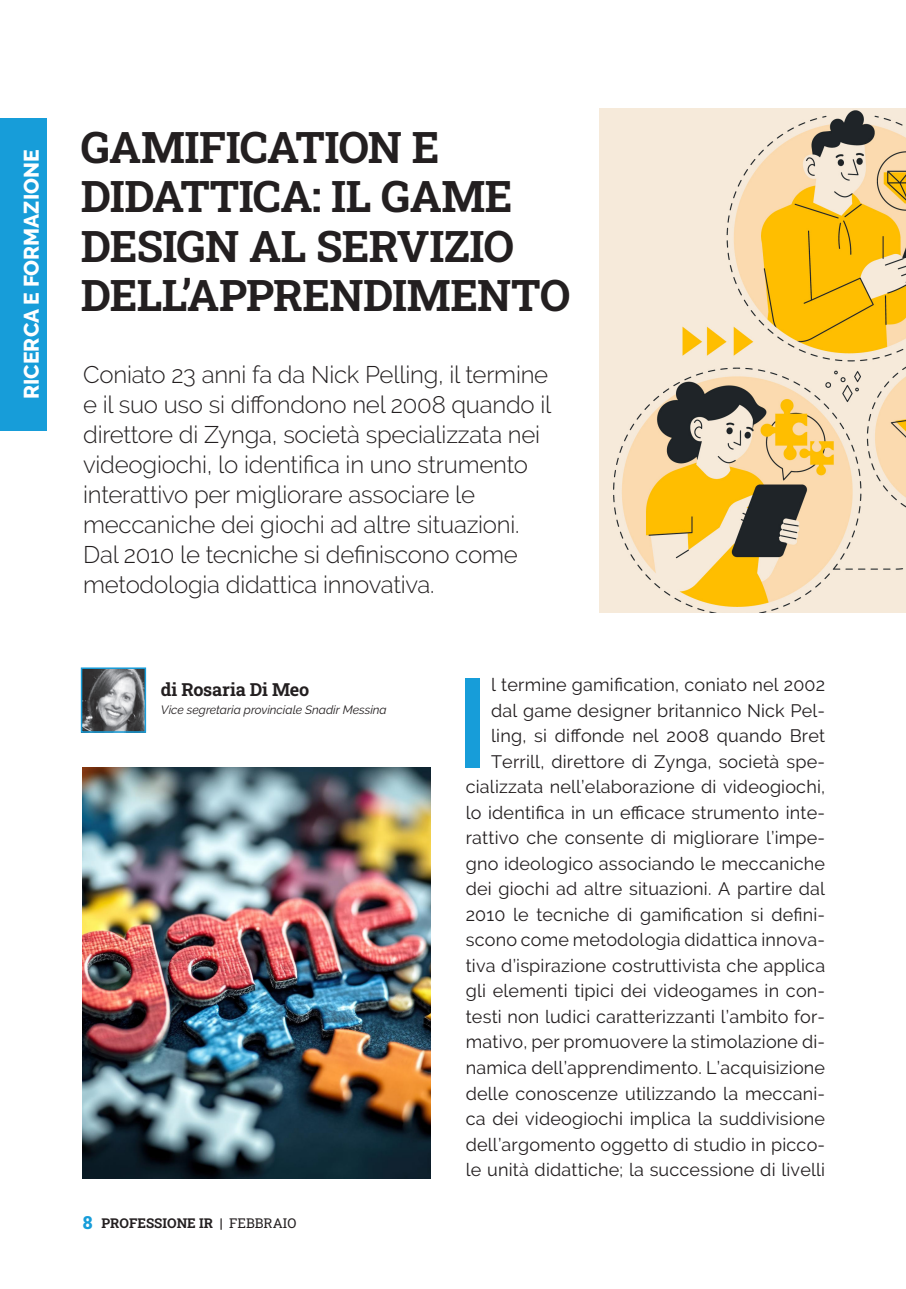
<style>
.page{position:relative;width:906px;height:1289px;background:#fff}
.page>*{position:absolute;margin:0;border:0;box-sizing:border-box;transform-origin:0 0}
.t1{font:600 125.7px "Raleway";color:#179dd9}
.t2{font:700 43.5px/49.5px "Roboto Slab";letter-spacing:-.015em;color:#231f20}
.t3{font:300 24px/30px "Raleway";letter-spacing:-.01em;color:#231f20}
.t4{font:800 21px "Raleway";color:#fff}
.t5{font:18px/25.5px "Raleway";letter-spacing:.01em;color:#231f20;text-align:right}
.t6{font:700 18px "Roboto Slab";letter-spacing:-.01em;color:#231f20}
.t7{font:700 13.5px "Roboto Slab";color:#231f20}
.t8{font:italic 12px "Raleway";color:#231f20}
.s1{font-weight:800;font-size:18px;color:#179dd9}
.s2{font-weight:400}
</style>
<div class="page">
<img style="left:600px;top:108px;width:306px;height:504px">
<img style="left:82px;top:767px;width:348px;height:411px">
<img style="left:84px;top:670px;width:59px;height:59px">
<div style="left:81px;top:667px;width:65px;height:65px;border:2px solid #179dd9"></div>
<div style="left:0;top:118px;width:47px;height:312px;background:#179dd9"></div>
<p class="t4" style="left:20px;top:399px;width:251px;rotate:-90deg">RICERCA E FORMAZIONE</p>
<h2 class="t2" style="left:81px;top:121px;width:491px">GAMIFICATION E<br>DIDATTICA: IL GAME<br>DESIGN AL SERVIZIO<br>DELL’APPRENDIMENTO</h2>
<p class="t3" style="left:83px;top:359px;width:470px">Coniato 23 anni fa da Nick Pelling, il termine e il suo uso si diffondono nel 2008 quando il direttore di Zynga, società specializzata nei videogiochi, lo identifica in uno strumento interattivo per migliorare associare le meccaniche dei giochi ad altre situazioni.<br>Dal 2010 le tecniche si definiscono come metodologia didattica innovativa.</p>
<p class="t6" style="left:161px;top:677px;width:150px">di Rosaria Di Meo</p>
<p class="t8" style="left:161px;top:702px;width:227px">Vice segretaria provinciale Snadir Messina</p>
<p class="t7" style="left:83px;top:1213px;width:215px"><span class="s1">8</span> PROFESSIONE IR | <span class="s2">FEBBRAIO</span></p>
<p class="t5" style="left:466px;top:672px;width:361px">l termine gamification, coniato nel 2002 dal game designer britannico Nick Pel&shy;ling, si diffonde nel 2008 quando Bret Terrill, direttore di Zynga, società spe&shy;cializzata nell’elaborazione di videogiochi, lo identifica in un efficace strumento inte&shy;rattivo che consente di migliorare l’impe&shy;gno ideologico associando le meccaniche dei giochi ad altre situazioni. A partire dal 2010 le tecniche di gamification si defini&shy;scono come metodologia didattica innova&shy;tiva d’ispirazione costruttivista che applica gli elementi tipici dei videogames in con&shy;testi non ludici caratterizzanti l’ambito for&shy;mativo, per promuovere la stimolazione di&shy;namica dell’apprendimento. L’acquisizione delle conoscenze utilizzando la meccani&shy;ca dei videogiochi implica la suddivisione dell’argomento oggetto di studio in picco&shy;le unità didattiche; la successione di livelli</p>
<h1 class="t1" style="left:456px;top:651px;width:36px">I</h1>
</div>
